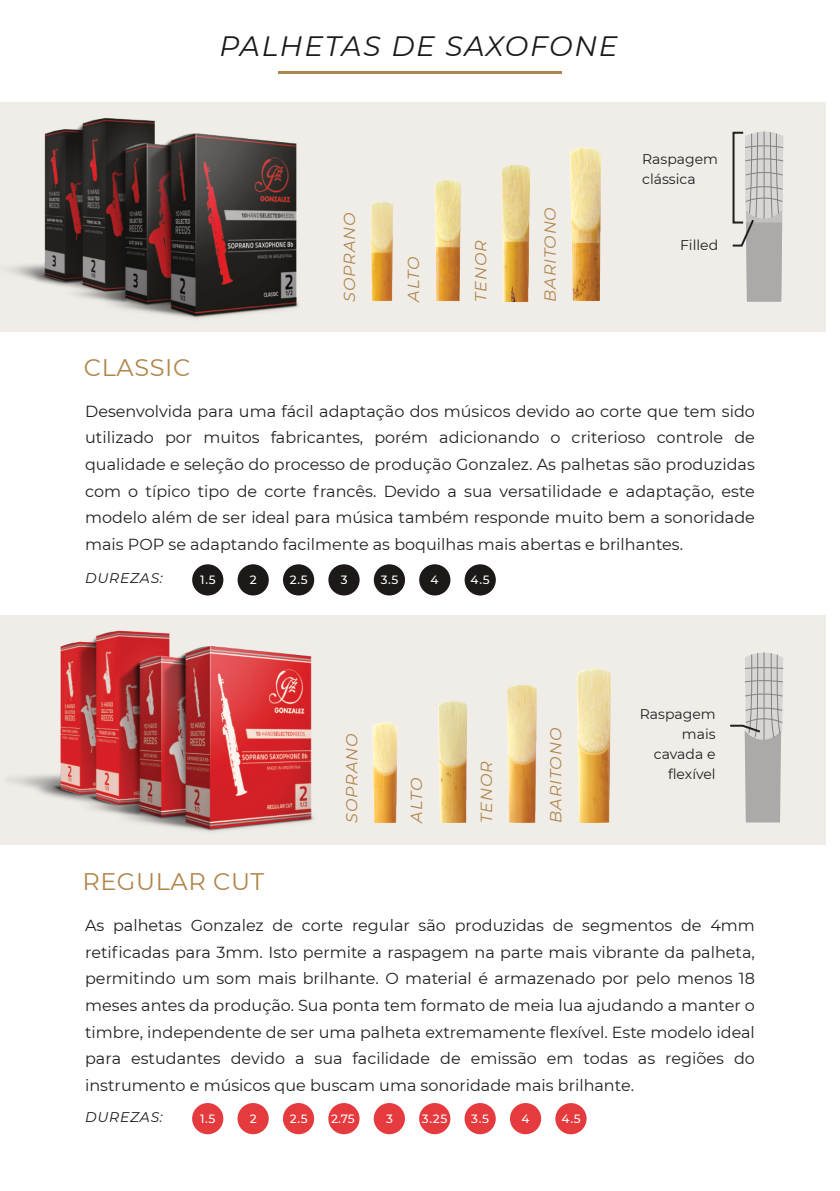
<style>
.page{position:relative;width:840px;height:1191px;background:#fff}
.page>*{position:absolute;margin:0;border:0;box-sizing:border-box;transform-origin:0 0}
.t1{font:italic 28px "Montserrat";letter-spacing:.06em;color:#1d1918}
.t2{font:24px "Montserrat";letter-spacing:.025em;color:#af864b}
.t3{font:16px/26.6px "Montserrat";color:#231f20;text-align:justify}
.t4{font:italic 16px "Montserrat";letter-spacing:.05em;color:#af864b}
.t5{font:14px/20px "Montserrat";color:#231f20;text-align:right}
.t6{font:italic 14px "Montserrat";letter-spacing:.05em;color:#1d1918}
.t7{font:500 12px "Montserrat";color:#fff}
</style>
<div class="page">
<div style="left:0;top:615px;width:825px;height:230px;background:#f0ece8"></div>
<div style="left:192px;top:1103px;width:31px;height:31px;background:#e53a3e;border-radius:50%"></div>
<div style="left:237px;top:1103px;width:31px;height:31px;background:#e53a3e;border-radius:50%"></div>
<div style="left:283px;top:1103px;width:31px;height:31px;background:#e53a3e;border-radius:50%"></div>
<div style="left:328px;top:1103px;width:31px;height:31px;background:#e53a3e;border-radius:50%"></div>
<div style="left:373px;top:1103px;width:32px;height:31px;background:#e53a3e;border-radius:50%"></div>
<div style="left:419px;top:1103px;width:31px;height:31px;background:#e53a3e;border-radius:50%"></div>
<div style="left:464px;top:1103px;width:31px;height:31px;background:#e53a3e;border-radius:50%"></div>
<div style="left:509px;top:1103px;width:32px;height:31px;background:#e53a3e;border-radius:50%"></div>
<div style="left:555px;top:1103px;width:31px;height:31px;background:#e53a3e;border-radius:50%"></div>
<svg style="left:730px;top:652px;width:53px;height:170px"></svg>
<img style="left:373px;top:723px;width:24px;height:100px">
<img style="left:438px;top:701px;width:29px;height:122px">
<img style="left:507px;top:685px;width:30px;height:138px">
<img style="left:577px;top:669px;width:34px;height:154px">
<img style="left:8px;top:630px;width:306px;height:202px">
<div style="left:0;top:102px;width:825px;height:229px;background:#f0ece8"></div>
<div style="left:192px;top:564px;width:31px;height:31px;background:#1d1918;border-radius:50%"></div>
<div style="left:237px;top:564px;width:32px;height:31px;background:#1d1918;border-radius:50%"></div>
<div style="left:283px;top:564px;width:31px;height:31px;background:#1d1918;border-radius:50%"></div>
<div style="left:328px;top:564px;width:31px;height:31px;background:#1d1918;border-radius:50%"></div>
<div style="left:373px;top:564px;width:32px;height:31px;background:#1d1918;border-radius:50%"></div>
<div style="left:419px;top:564px;width:31px;height:31px;background:#1d1918;border-radius:50%"></div>
<div style="left:464px;top:564px;width:31px;height:31px;background:#1d1918;border-radius:50%"></div>
<svg style="left:732px;top:131px;width:51px;height:171px"></svg>
<img style="left:371px;top:202px;width:22px;height:99px">
<img style="left:435px;top:180px;width:26px;height:121px">
<img style="left:502px;top:165px;width:28px;height:137px">
<img style="left:570px;top:148px;width:31px;height:153px">
<img style="left:8px;top:118px;width:291px;height:201px">
<hr style="left:277px;top:71px;width:284px;height:3px;background:#af864b">
<h1 class="t1" style="left:219px;top:29px;width:399px">PALHETAS DE SAXOFONE</h1>
<h2 class="t2" style="left:84px;top:353px;width:108px">CLASSIC</h2>
<p class="t4" style="left:339px;top:301px;width:90px;rotate:-90deg">SOPRANO</p>
<p class="t4" style="left:403px;top:301px;width:46px;rotate:-90deg">ALTO</p>
<p class="t4" style="left:471px;top:301px;width:63px;rotate:-90deg">TENOR</p>
<p class="t4" style="left:540px;top:301px;width:96px;rotate:-90deg">BARITONO</p>
<p class="t5" style="left:642px;top:148px;width:77px;text-align:left">Raspagem clássica</p>
<p class="t5" style="left:679px;top:235px;width:39px">Filled</p>
<p class="t3" style="left:85px;top:398px;width:671px">Desenvolvida para uma fácil adaptação dos músicos devido ao corte que tem sido utilizado por muitos fabricantes, porém adicionando o criterioso controle de qualidade e seleção do processo de produção Gonzalez. As palhetas são produzidas com o típico tipo de corte francês. Devido a sua versatilidade e adaptação, este modelo além de ser ideal para música também responde muito bem a sonoridade mais POP se adaptando facilmente as boquilhas mais abertas e brilhantes.</p>
<p class="t6" style="left:85px;top:569px;width:79px">DUREZAS:</p>
<p class="t7" style="left:200px;top:572px;width:17px">1.5</p>
<p class="t7" style="left:250px;top:572px;width:8px">2</p>
<p class="t7" style="left:289px;top:572px;width:19px">2.5</p>
<p class="t7" style="left:340px;top:572px;width:8px">3</p>
<p class="t7" style="left:380px;top:572px;width:19px">3.5</p>
<p class="t7" style="left:430px;top:572px;width:10px">4</p>
<p class="t7" style="left:470px;top:572px;width:21px">4.5</p>
<h2 class="t2" style="left:82px;top:867px;width:183px">REGULAR CUT</h2>
<p class="t4" style="left:342px;top:822px;width:90px;rotate:-90deg">SOPRANO</p>
<p class="t4" style="left:406px;top:822px;width:46px;rotate:-90deg">ALTO</p>
<p class="t4" style="left:476px;top:822px;width:63px;rotate:-90deg">TENOR</p>
<p class="t4" style="left:545px;top:822px;width:96px;rotate:-90deg">BARITONO</p>
<p class="t5" style="left:639px;top:704px;width:77px">Raspagem mais cavada e flexível</p>
<p class="t3" style="left:85px;top:911px;width:671px">As palhetas Gonzalez de corte regular são produzidas de segmentos de 4mm retificadas para 3mm. Isto permite a raspagem na parte mais vibrante da palheta, permitindo um som mais brilhante. O material é armazenado por pelo menos 18 meses antes da produção. Sua ponta tem formato de meia lua ajudando a manter o timbre, independente de ser uma palheta extremamente flexível. Este modelo ideal para estudantes devido a sua facilidade de emissão em todas as regiões do instrumento e músicos que buscam uma sonoridade mais brilhante.</p>
<p class="t6" style="left:85px;top:1108px;width:79px">DUREZAS:</p>
<p class="t7" style="left:200px;top:1111px;width:17px">1.5</p>
<p class="t7" style="left:250px;top:1111px;width:8px">2</p>
<p class="t7" style="left:289px;top:1111px;width:19px">2.5</p>
<p class="t7" style="left:331px;top:1111px;width:25px">2.75</p>
<p class="t7" style="left:386px;top:1111px;width:8px">3</p>
<p class="t7" style="left:421px;top:1111px;width:27px">3.25</p>
<p class="t7" style="left:471px;top:1111px;width:19px">3.5</p>
<p class="t7" style="left:521px;top:1111px;width:10px">4</p>
<p class="t7" style="left:561px;top:1111px;width:21px">4.5</p>
</div>
